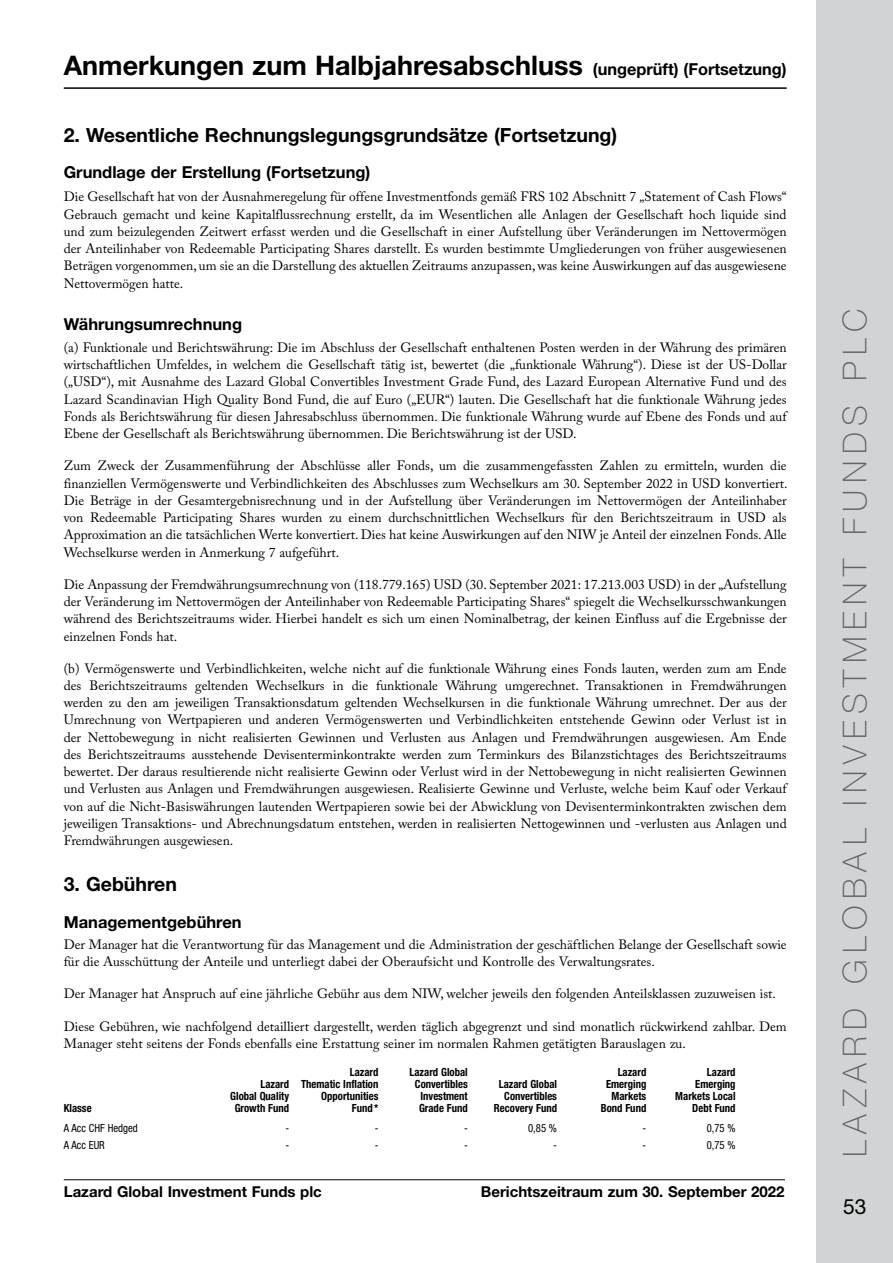
<style>
.page{position:relative;width:893px;height:1263px;background:#fff}
.page>*{position:absolute;margin:0;border:0;box-sizing:border-box;transform-origin:0 0}
.t1{font:100 33px "Helvetica Neue LT Std";letter-spacing:.2em;color:#636466}
.t2{font:700 27px "Helvetica Neue LT Std";color:#000}
.t3{font:21px "Helvetica Neue LT Std";color:#000}
.t4{font:700 19.5px "Helvetica Neue LT Std";color:#000}
.t5{font:700 16.5px "Helvetica Neue LT Std";color:#000}
.t6{font:700 15px "Helvetica Neue LT Std";color:#000}
.t7{font:13.5px/17.2px "Adobe Caslon Pro";color:#000;text-align:justify}
.t8{font:700 condensed 11.25px/12px "Helvetica Neue LT Std";color:#000;text-align:right;scale:.95 1}
.t9{font:condensed 11.25px "Helvetica Neue LT Std";color:#000;scale:.95 1}
.s1{font-size:16.5px}
</style>
<div class="page">
<div style="left:816px;top:0;width:77px;height:1263px;background:#d1d3d4"></div>
<hr style="left:64px;top:1179px;width:721px;height:1px;background:#000">
<hr style="left:64px;top:87px;width:723px;height:2px;background:#000">
<h2 class="t2" style="left:64px;top:48px;width:724px">Anmerkungen zum Halbjahresabschluss <span class="s1">(ungeprüft) (Fortsetzung)</span></h2>
<h3 class="t4" style="left:64px;top:122px;width:555px">2. Wesentliche Rechnungslegungsgrundsätze (Fortsetzung)</h3>
<p class="t5" style="left:64px;top:162px;width:308px">Grundlage der Erstellung (Fortsetzung)</p>
<p class="t7" style="left:64px;top:188px;width:724px">Die Gesellschaft hat von der Ausnahmeregelung für offene Investmentfonds gemäß FRS 102 Abschnitt 7 „Statement of Cash Flows“ Gebrauch gemacht und keine Kapitalflussrechnung erstellt, da im Wesentlichen alle Anlagen der Gesellschaft hoch liquide sind und zum beizulegenden Zeitwert erfasst werden und die Gesellschaft in einer Aufstellung über Veränderungen im Nettovermögen der Anteilinhaber von Redeemable Participating Shares darstellt. Es wurden bestimmte Umgliederungen von früher ausgewiesenen Beträgen vorgenommen, um sie an die Darstellung des aktuellen Zeitraums anzupassen, was keine Auswirkungen auf das ausgewiesene Nettovermögen hatte.</p>
<p class="t5" style="left:64px;top:314px;width:180px">Währungsumrechnung</p>
<p class="t7" style="left:64px;top:339px;width:724px">(a) Funktionale und Berichtswährung: Die im Abschluss der Gesellschaft enthaltenen Posten werden in der Währung des primären wirtschaftlichen Umfeldes, in welchem die Gesellschaft tätig ist, bewertet (die „funktionale Währung“). Diese ist der US-Dollar („USD“), mit Ausnahme des Lazard Global Convertibles Investment Grade Fund, des Lazard European Alternative Fund und des Lazard Scandinavian High Quality Bond Fund, die auf Euro („EUR“) lauten. Die Gesellschaft hat die funktionale Währung jedes Fonds als Berichtswährung für diesen Jahresabschluss übernommen. Die funktionale Währung wurde auf Ebene des Fonds und auf Ebene der Gesellschaft als Berichtswährung übernommen. Die Berichtswährung ist der USD.</p>
<p class="t7" style="left:64px;top:457px;width:725px">Zum Zweck der Zusammenführung der Abschlüsse aller Fonds, um die zusammengefassten Zahlen zu ermitteln, wurden die finanziellen Vermögenswerte und Verbindlichkeiten des Abschlusses zum Wechselkurs am 30. September 2022 in USD konvertiert.<br>Die Beträge in der Gesamtergebnisrechnung und in der Aufstellung über Veränderungen im Nettovermögen der Anteilinhaber von Redeemable Participating Shares wurden zu einem durchschnittlichen Wechselkurs für den Berichtszeitraum in USD als Approximation an die tatsächlichen Werte konvertiert. Dies hat keine Auswirkungen auf den NIW je Anteil der einzelnen Fonds. Alle Wechselkurse werden in Anmerkung 7 aufgeführt.</p>
<p class="t7" style="left:64px;top:575px;width:724px">Die Anpassung der Fremdwährungsumrechnung von (118.779.165) USD (30. September 2021: 17.213.003 USD) in der „Aufstellung der Veränderung im Nettovermögen der Anteilinhaber von Redeemable Participating Shares“ spiegelt die Wechselkursschwankungen während des Berichtszeitraums wider. Hierbei handelt es sich um einen Nominalbetrag, der keinen Einfluss auf die Ergebnisse der einzelnen Fonds hat.</p>
<p class="t7" style="left:64px;top:659px;width:724px">(b) Vermögenswerte und Verbindlichkeiten, welche nicht auf die funktionale Währung eines Fonds lauten, werden zum am Ende des Berichtszeitraums geltenden Wechselkurs in die funktionale Währung umgerechnet. Transaktionen in Fremdwährungen werden zu den am jeweiligen Transaktionsdatum geltenden Wechselkursen in die funktionale Währung umrechnet. Der aus der Umrechnung von Wertpapieren und anderen Vermögenswerten und Verbindlichkeiten entstehende Gewinn oder Verlust ist in der Nettobewegung in nicht realisierten Gewinnen und Verlusten aus Anlagen und Fremdwährungen ausgewiesen. Am Ende des Berichtszeitraums ausstehende Devisenterminkontrakte werden zum Terminkurs des Bilanzstichtages des Berichtszeitraums bewertet. Der daraus resultierende nicht realisierte Gewinn oder Verlust wird in der Nettobewegung in nicht realisierten Gewinnen und Verlusten aus Anlagen und Fremdwährungen ausgewiesen. Realisierte Gewinne und Verluste, welche beim Kauf oder Verkauf von auf die Nicht-Basiswährungen lautenden Wertpapieren sowie bei der Abwicklung von Devisenterminkontrakten zwischen dem jeweiligen Transaktions- und Abrechnungsdatum entstehen, werden in realisierten Nettogewinnen und -verlusten aus Anlagen und Fremdwährungen ausgewiesen.</p>
<h3 class="t4" style="left:64px;top:872px;width:115px">3. Gebühren</h3>
<p class="t5" style="left:64px;top:911px;width:179px">Managementgebühren</p>
<p class="t7" style="left:64px;top:936px;width:724px">Der Manager hat die Verantwortung für das Management und die Administration der geschäftlichen Belange der Gesellschaft sowie für die Ausschüttung der Anteile und unterliegt dabei der Oberaufsicht und Kontrolle des Verwaltungsrates.</p>
<p class="t7" style="left:64px;top:985px;width:714px">Der Manager hat Anspruch auf eine jährliche Gebühr aus dem NIW, welcher jeweils den folgenden Anteilsklassen zuzuweisen ist.</p>
<p class="t7" style="left:64px;top:1017px;width:724px">Diese Gebühren, wie nachfolgend detailliert dargestellt, werden täglich abgegrenzt und sind monatlich rückwirkend zahlbar. Dem<br>Manager steht seitens der Fonds ebenfalls eine Erstattung seiner im normalen Rahmen getätigten Barauslagen zu.</p>
<p class="t8" style="left:64px;top:1101px;width:31px">Klasse</p>
<p class="t8" style="left:230px;top:1077px;width:64px">Lazard<br>Global Quality<br>Growth Fund</p>
<p class="t8" style="left:301px;top:1065px;width:83px">Lazard<br>Thematic Inflation<br>Opportunities<br>Fund *</p>
<p class="t8" style="left:410px;top:1065px;width:63px">Lazard Global<br>Convertibles<br>Investment<br>Grade Fund</p>
<p class="t8" style="left:494px;top:1077px;width:68px">Lazard Global<br>Convertibles<br>Recovery Fund</p>
<p class="t8" style="left:601px;top:1065px;width:49px">Lazard<br>Emerging<br>Markets<br>Bond Fund</p>
<p class="t8" style="left:675px;top:1065px;width:65px">Lazard<br>Emerging<br>Markets Local<br>Debt Fund</p>
<p class="t9" style="left:64px;top:1122px;width:79px">A Acc CHF Hedged</p>
<p class="t9" style="left:285px;top:1122px;width:5px">-</p>
<p class="t9" style="left:375px;top:1122px;width:5px">-</p>
<p class="t9" style="left:464px;top:1122px;width:5px">-</p>
<p class="t9" style="left:528px;top:1122px;width:32px">0,85 %</p>
<p class="t9" style="left:643px;top:1122px;width:5px">-</p>
<p class="t9" style="left:707px;top:1122px;width:32px">0,75 %</p>
<p class="t9" style="left:64px;top:1138px;width:45px">A Acc EUR</p>
<p class="t9" style="left:285px;top:1138px;width:5px">-</p>
<p class="t9" style="left:375px;top:1138px;width:5px">-</p>
<p class="t9" style="left:464px;top:1138px;width:5px">-</p>
<p class="t9" style="left:553px;top:1138px;width:5px">-</p>
<p class="t9" style="left:643px;top:1138px;width:5px">-</p>
<p class="t9" style="left:707px;top:1138px;width:32px">0,75 %</p>
<p class="t6" style="left:64px;top:1182px;width:260px">Lazard Global Investment Funds plc</p>
<p class="t6" style="left:481px;top:1182px;width:305px">Berichtszeitraum zum 30. September 2022</p>
<h1 class="t1" style="left:836px;top:1157px;width:849px;rotate:-90deg">LAZARD GLOBAL INVESTMENT FUNDS PLC</h1>
<h3 class="t3" style="left:843px;top:1194px;width:25px">53</h3>
</div>
